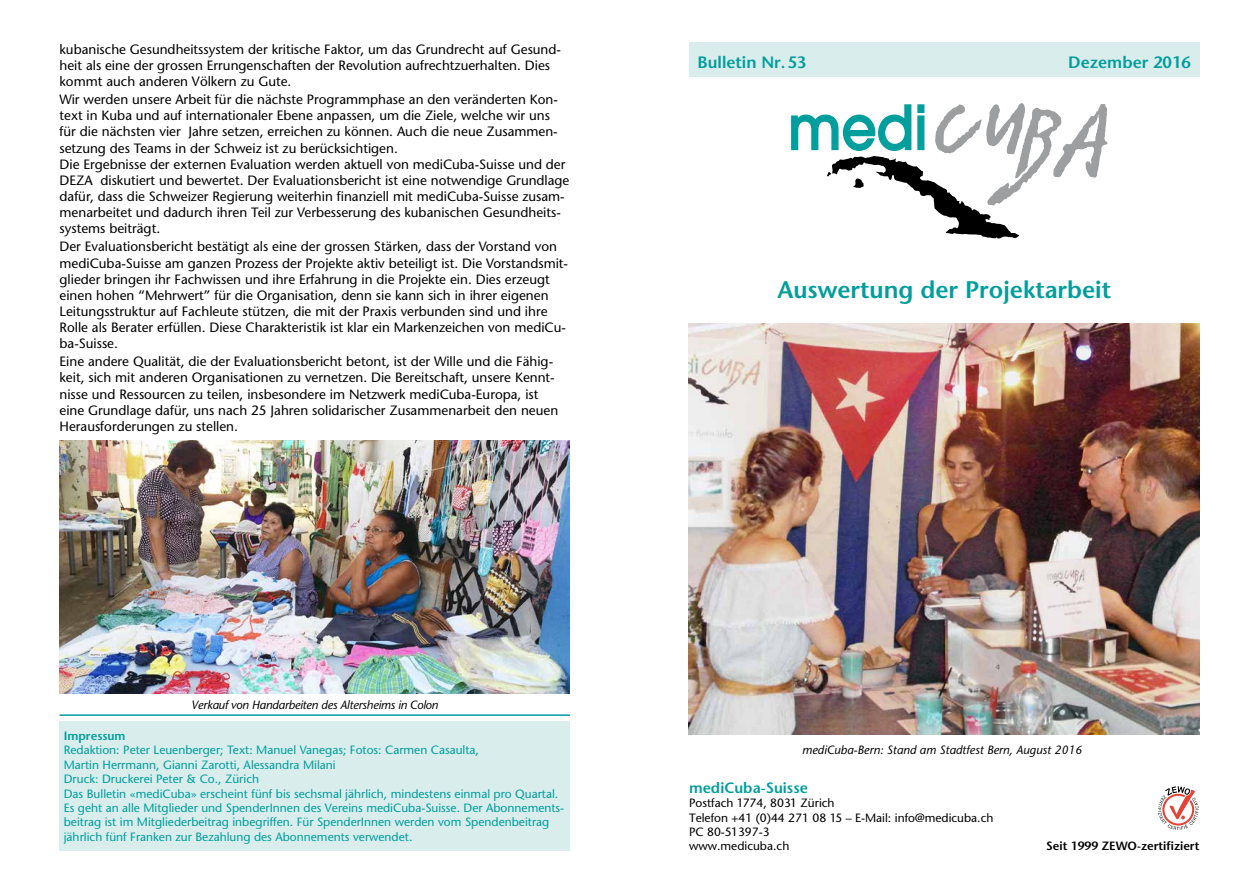
<style>
.page{position:relative;width:1259px;height:893px;background:#fff}
.page>*{position:absolute;margin:0;border:0;box-sizing:border-box;transform-origin:0 0}
.t1{font:600 24px "Stone Sans";color:#009e9d}
.t2{font:600 16.5px "Stone Sans";color:#009e9d}
.t3{font:600 15px "Stone Sans";color:#009e9d}
.t4{font:13.5px/16px "Stone Sans";color:#000}
.t5{font:12px/14.4px "Stone Sans";color:#009e9d}
.t6{font:12px/14.4px "Stone Sans";color:#000}
.t7{font:italic 12px "Stone Sans";color:#000}
.t8{font:italic 12px "Stone Sans";letter-spacing:-.02em;color:#000}
.t9{font:600 12px "Stone Sans";color:#000}
.t10{font:600 12px "Stone Sans";color:#009e9d}
</style>
<div class="page">
<svg style="left:791px;top:103px;width:316px;height:135px"></svg>
<svg style="left:1158px;top:786px;width:40px;height:44px"></svg>
<div style="left:689px;top:43px;width:510px;height:34px;background:#d8edec"></div>
<div style="left:60px;top:721px;width:510px;height:129px;background:#d8edec"></div>
<hr style="left:60px;top:714px;width:510px;height:2px;background:#009e9d">
<img style="left:60px;top:441px;width:510px;height:252px">
<img style="left:689px;top:323px;width:510px;height:411px">
<p class="t4" style="left:60px;top:41px;width:503px">kubanische Gesundheitssystem der kritische Faktor, um das Grundrecht auf Gesund&shy;heit als eine der grossen Errungenschaften der Revolution aufrechtzuerhalten. Dies kommt auch anderen Völkern zu Gute.</p>
<p class="t4" style="left:60px;top:91px;width:511px">Wir werden unsere Arbeit für die nächste Programmphase an den veränderten Kon&shy;text in Kuba und auf internationaler Ebene anpassen, um die Ziele, welche wir uns für die nächsten vier Jahre setzen, erreichen zu können. Auch die neue Zusammen&shy;setzung des Teams in der Schweiz ist zu berücksichtigen.<br>Die Ergebnisse der externen Evaluation werden aktuell von mediCuba-Suisse und der DEZA diskutiert und bewertet. Der Evaluationsbericht ist eine notwendige Grundlage dafür, dass die Schweizer Regierung weiterhin finanziell mit mediCuba-Suisse zusam&shy;menarbeitet und dadurch ihren Teil zur Verbesserung des kubanischen Gesundheits&shy;systems beiträgt.</p>
<p class="t4" style="left:60px;top:239px;width:510px">Der Evaluationsbericht bestätigt als eine der grossen Stärken, dass der Vorstand von mediCuba-Suisse am ganzen Prozess der Projekte aktiv beteiligt ist. Die Vorstandsmit&shy;glieder bringen ihr Fachwissen und ihre Erfahrung in die Projekte ein. Dies erzeugt einen hohen “Mehrwert” für die Organisation, denn sie kann sich in ihrer eigenen Leitungsstruktur auf Fachleute stützen, die mit der Praxis verbunden sind und ihre Rolle als Berater erfüllen. Diese Charakteristik ist klar ein Markenzeichen von mediCu&shy;ba-Suisse.</p>
<p class="t4" style="left:60px;top:353px;width:500px">Eine andere Qualität, die der Evaluationsbericht betont, ist der Wille und die Fähig&shy;keit, sich mit anderen Organisationen zu vernetzen. Die Bereitschaft, unsere Kennt&shy;nisse und Ressourcen zu teilen, insbesondere im Netzwerk mediCuba-Europa, ist eine Grundlage dafür, uns nach 25 Jahren solidarischer Zusammenarbeit den neuen Herausforderungen zu stellen.</p>
<p class="t8" style="left:191px;top:697px;width:248px">Verkauf von Handarbeiten des Altersheims in Colon</p>
<p class="t10" style="left:64px;top:728px;width:63px">Impressum</p>
<p class="t5" style="left:64px;top:743px;width:502px">Redaktion: Peter Leuenberger; Text: Manuel Vanegas; Fotos: Carmen Casaulta,<br>Martin Herrmann, Gianni Zarotti, Alessandra Milani<br>Druck: Druckerei Peter &amp; Co., Zürich<br>Das Bulletin «mediCuba» erscheint fünf bis sechsmal jährlich, mindestens einmal pro Quartal.<br>Es geht an alle Mitglieder und SpenderInnen des Vereins mediCuba-Suisse. Der Abonnements&shy;beitrag ist im Mitgliederbeitrag inbegriffen. Für SpenderInnen werden vom Spendenbeitrag jährlich fünf Franken zur Bezahlung des Abonnements verwendet.</p>
<p class="t2" style="left:697px;top:52px;width:111px">Bulletin Nr.53</p>
<p class="t2" style="left:1068px;top:52px;width:124px">Dezember 2016</p>
<h1 class="t1" style="left:777px;top:275px;width:335px">Auswertung der Projektarbeit</h1>
<p class="t7" style="left:802px;top:742px;width:281px">mediCuba-Bern: Stand am Stadtfest Bern, August 2016</p>
<p class="t3" style="left:689px;top:778px;width:120px">mediCuba-Suisse</p>
<p class="t6" style="left:689px;top:796px;width:306px">Postfach 1774, 8031 Zürich<br>Telefon +41 (0)44 271 08 15 – E-Mail: info@medicuba.ch<br>PC 80-51397-3<br>www.medicuba.ch</p>
<p class="t9" style="left:1046px;top:839px;width:155px">Seit 1999 ZEWO-zertifiziert</p>
</div>
